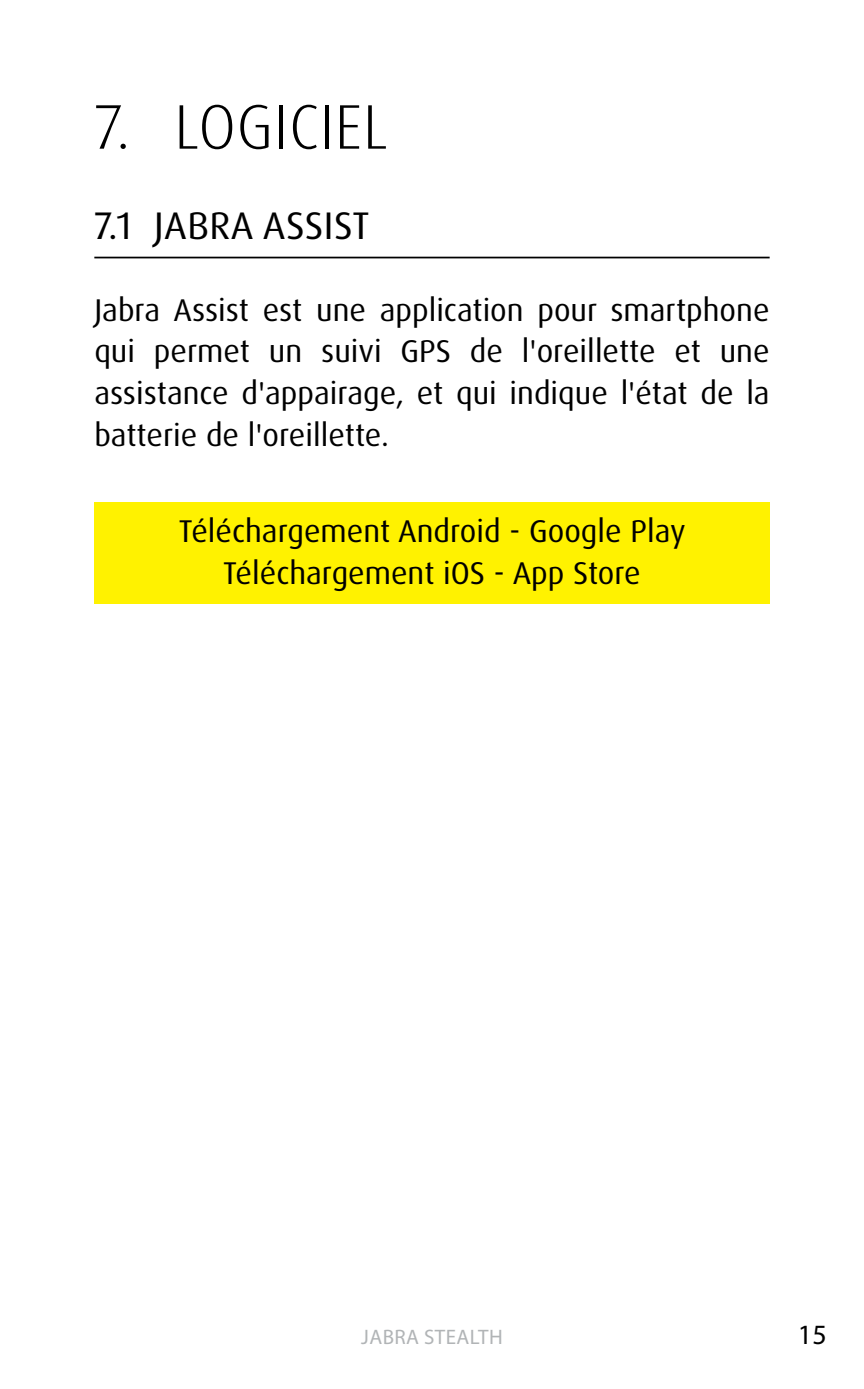
<style>
.page{position:relative;width:864px;height:1389px;background:#fff}
.page>*{position:absolute;margin:0;border:0;box-sizing:border-box;transform-origin:0 0}
.t1{font:300 63px "Dax Pro";letter-spacing:.01em;color:#000}
.t2{font:38.5px "Dax Pro";letter-spacing:.01em;color:#000}
.t3{font:31.5px/42px "Dax Pro";color:#000;text-align:justify}
.t4{font:28px "Myriad Pro";color:#000}
.t5{font:21px "Myriad Pro";letter-spacing:.02em;color:#b1b4b6}
</style>
<div class="page">
<hr style="left:94px;top:257px;width:675px;height:1px;background:#000">
<div style="left:94px;top:502px;width:675px;height:102px;background:#fff200"></div>
<h1 class="t1" style="left:95px;top:86px;width:295px">7. LOGICIEL</h1>
<p class="t2" style="left:94px;top:201px;width:276px">7.1 JABRA ASSIST</p>
<p class="t3" style="left:94px;top:289px;width:676px">Jabra Assist est une application pour smartphone qui permet un suivi GPS de l'oreillette et une assistance d'appairage, et qui indique l'état de la batterie de l'oreillette.</p>
<p class="t3" style="left:179px;top:510px;width:508px;text-align:center">Téléchargement Android - Google Play<br>Téléchargement iOS - App Store</p>
<p class="t5" style="left:361px;top:1324px;width:143px">JABRA STEALTH</p>
<p class="t4" style="left:797px;top:1317px;width:30px">15</p>
</div>
